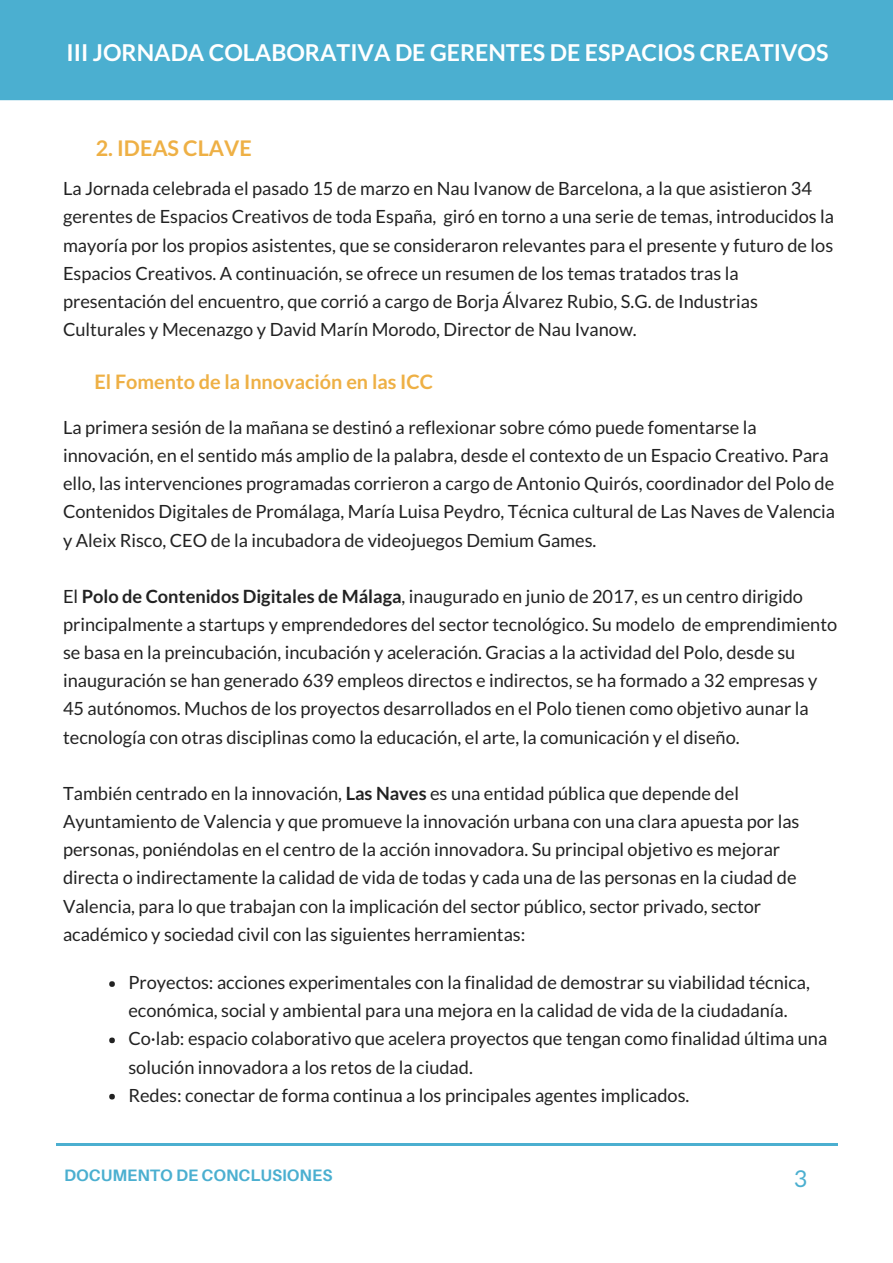
<style>
.page{position:relative;width:893px;height:1263px;background:#fff}
.page>*{position:absolute;margin:0;border:0;box-sizing:border-box;transform-origin:0 0}
.t1{font:700 23.25px "Lato";color:#fff}
.t2{font:23.25px "Lato";color:#4bafd0}
.t3{font:700 21.45px "Lato";color:#eeb045}
.t4{font:700 19.8px "Lato";color:#eeb045}
.t5{font:18.15px/28.2px "Lato";color:#222}
.t6{font:700 16.5px "Aileron";color:#4bafd0}
.s1{font-weight:700}
</style>
<div class="page">
<hr style="left:56px;top:1143px;width:782px;height:2px;background:#4bafd0">
<div style="left:0;top:0;width:893px;height:100px;background:#4bafd0"></div>
<svg style="left:109px;top:981px;width:6px;height:6px"></svg>
<svg style="left:109px;top:1037px;width:6px;height:6px"></svg>
<svg style="left:109px;top:1094px;width:6px;height:5px"></svg>
<p class="t1" style="left:67px;top:38px;width:763px">III JORNADA COLABORATIVA DE GERENTES DE ESPACIOS CREATIVOS</p>
<p class="t3" style="left:96px;top:135px;width:157px">2. IDEAS CLAVE</p>
<p class="t5" style="left:63px;top:174px;width:772px">La Jornada celebrada el pasado 15 de marzo en Nau Ivanow de Barcelona, a la que asistieron 34 gerentes de Espacios Creativos de toda España, giró en torno a una serie de temas, introducidos la mayoría por los propios asistentes, que se consideraron relevantes para el presente y futuro de los Espacios Creativos. A continuación, se ofrece un resumen de los temas tratados tras la presentación del encuentro, que corrió a cargo de Borja Álvarez Rubio, S.G. de Industrias Culturales y Mecenazgo y David Marín Morodo, Director de Nau Ivanow.</p>
<p class="t4" style="left:95px;top:370px;width:340px">El Fomento de la Innovación en las ICC</p>
<p class="t5" style="left:63px;top:413px;width:774px">La primera sesión de la mañana se destinó a reflexionar sobre cómo puede fomentarse la innovación, en el sentido más amplio de la palabra, desde el contexto de un Espacio Creativo. Para ello, las intervenciones programadas corrieron a cargo de Antonio Quirós, coordinador del Polo de Contenidos Digitales de Promálaga, María Luisa Peydro, Técnica cultural de Las Naves de Valencia y Aleix Risco, CEO de la incubadora de videojuegos Demium Games.</p>
<p class="t5" style="left:63px;top:582px;width:776px">El <span class="s1">Polo de Contenidos Digitales de Málaga</span>, inaugurado en junio de 2017, es un centro dirigido principalmente a startups y emprendedores del sector tecnológico. Su modelo de emprendimiento se basa en la preincubación, incubación y aceleración. Gracias a la actividad del Polo, desde su inauguración se han generado 639 empleos directos e indirectos, se ha formado a 32 empresas y 45 autónomos. Muchos de los proyectos desarrollados en el Polo tienen como objetivo aunar la tecnología con otras disciplinas como la educación, el arte, la comunicación y el diseño.</p>
<p class="t5" style="left:63px;top:779px;width:738px">También centrado en la innovación, <span class="s1">Las Naves</span> es una entidad pública que depende del Ayuntamiento de Valencia y que promueve la innovación urbana con una clara apuesta por las personas, poniéndolas en el centro de la acción innovadora. Su principal objetivo es mejorar directa o indirectamente la calidad de vida de todas y cada una de las personas en la ciudad de Valencia, para lo que trabajan con la implicación del sector público, sector privado, sector académico y sociedad civil con las siguientes herramientas:</p>
<p class="t5" style="left:128px;top:968px;width:700px">Proyectos: acciones experimentales con la finalidad de demostrar su viabilidad técnica, económica, social y ambiental para una mejora en la calidad de vida de la ciudadanía.<br>Co·lab: espacio colaborativo que acelera proyectos que tengan como finalidad última una solución innovadora a los retos de la ciudad.<br>Redes: conectar de forma continua a los principales agentes implicados.</p>
<p class="t6" style="left:64px;top:1165px;width:270px">DOCUMENTO DE CONCLUSIONES</p>
<p class="t2" style="left:794px;top:1164px;width:15px">3</p>
</div>
